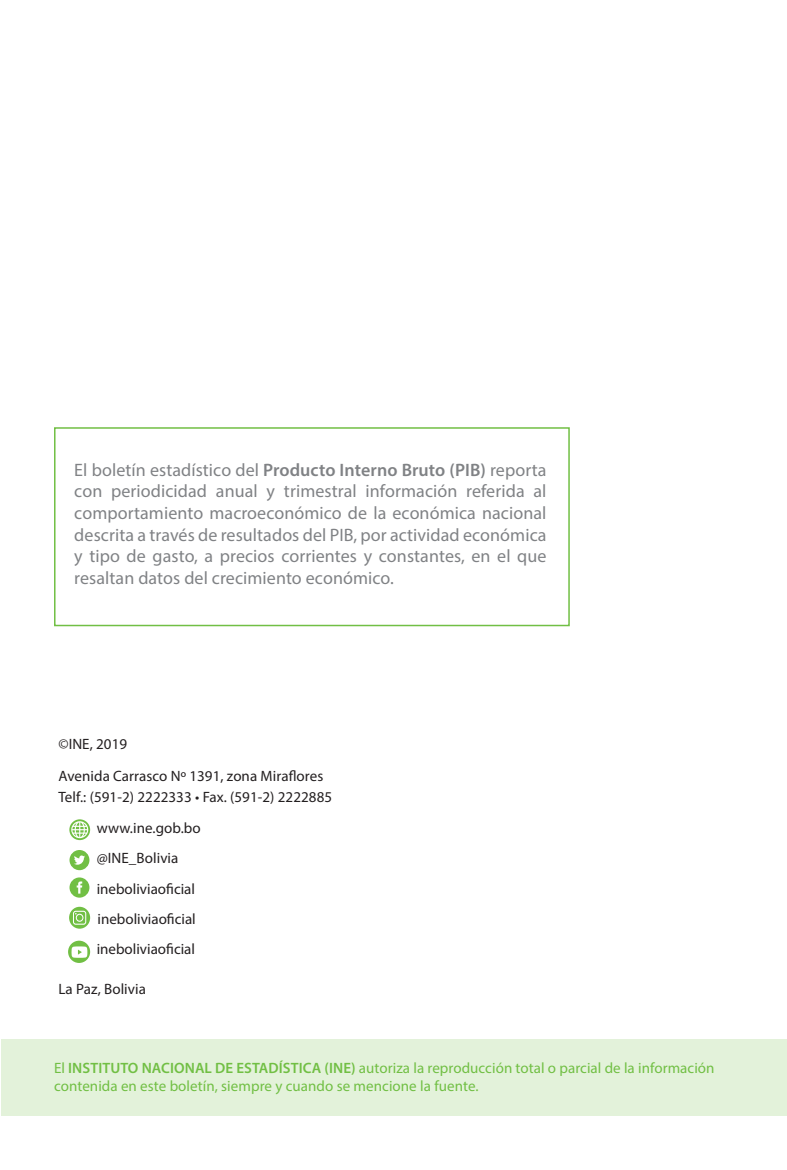
<style>
.page{position:relative;width:787px;height:1170px;background:#fff}
.page>*{position:absolute;margin:0;border:0;box-sizing:border-box;transform-origin:0 0}
.t1{font:18px/21.6px "Myriad Pro";letter-spacing:.005em;color:#808285;text-align:justify}
.t2{font:15px/30px "Myriad Pro";letter-spacing:.005em;color:#231f20}
.t3{font:15px/18px "Myriad Pro";letter-spacing:.005em;color:#71bf44}
.s1{font-weight:600}
</style>
<div class="page">
<div style="left:1px;top:1039px;width:785px;height:76px;background:#e3f2da"></div>
<div style="left:54px;top:427px;width:516px;height:199px;border:2px solid #71bf44"></div>
<svg style="left:69px;top:819px;width:21px;height:21px"></svg>
<svg style="left:69px;top:877px;width:20px;height:20px"></svg>
<svg style="left:69px;top:850px;width:20px;height:20px"></svg>
<svg style="left:69px;top:906px;width:21px;height:22px"></svg>
<svg style="left:68px;top:940px;width:22px;height:23px"></svg>
<p class="t1" style="left:74px;top:458px;width:473px">El boletín estadístico del <span class="s1">Producto Interno Bruto (PIB)</span> reporta con periodicidad anual y trimestral información referida al comportamiento macroeconómico de la económica nacional descrita a través de resultados del PIB, por actividad económica y tipo de gasto, a precios corrientes y constantes, en el que resaltan datos del crecimiento económico.</p>
<p class="t2" style="left:58px;top:728px;width:266px;line-height:31.5px">©INE, 2019<br>Avenida Carrasco Nº 1391, zona Miraflores</p>
<p class="t2" style="left:97px;top:780px;width:237px;line-height:31.5px;text-indent:-38px">Telf.: (591-2) 2222333 • Fax. (591-2) 2222885 www.ine.gob.bo</p>
<p class="t2" style="left:97px;top:843px;width:100px">@INE_Bolivia ineboliviaoficial ineboliviaoficial ineboliviaoficial</p>
<p class="t2" style="left:58px;top:973px;width:89px">La Paz, Bolivia</p>
<p class="t3" style="left:54px;top:1058px;width:662px">El <span class="s1">INSTITUTO NACIONAL DE ESTADÍSTICA (INE)</span> autoriza la reproducción total o parcial de la información contenida en este boletín, siempre y cuando se mencione la fuente.</p>
</div>
